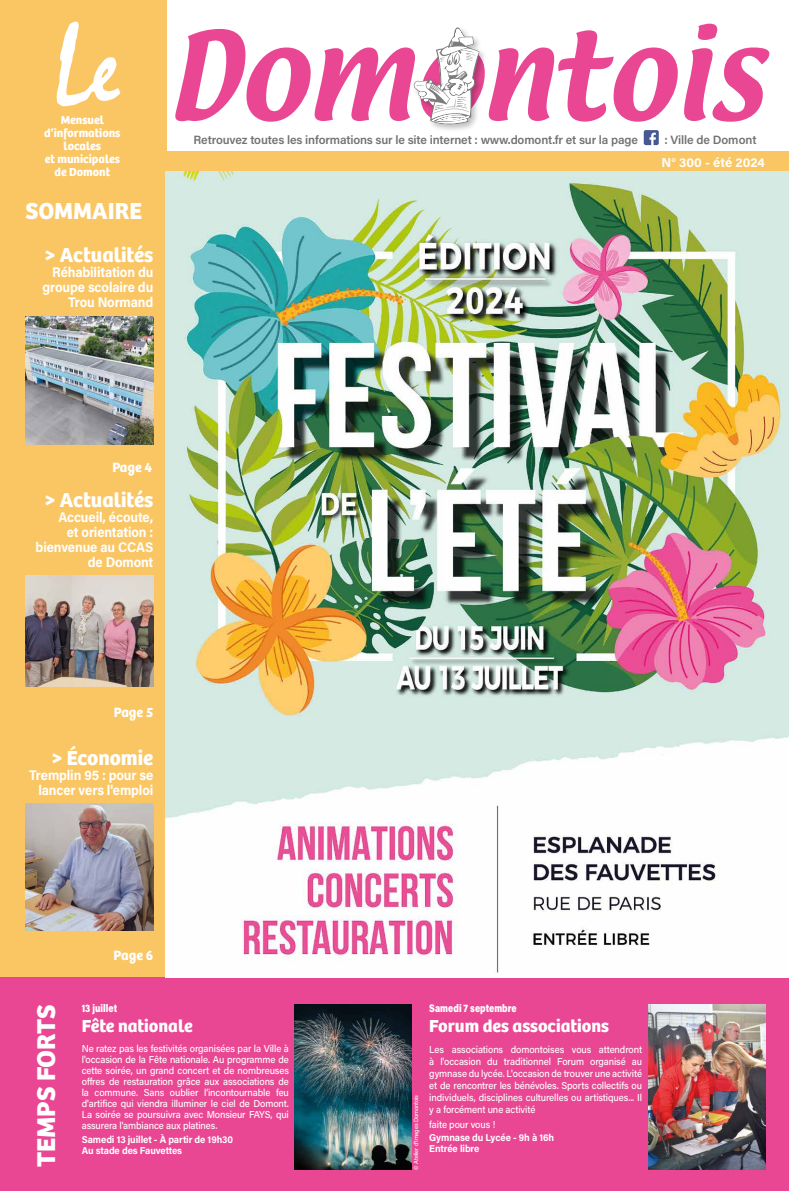
<style>
.page{position:relative;width:789px;height:1191px;background:#fff}
.page>*{position:absolute;margin:0;border:0;box-sizing:border-box;transform-origin:0 0}
.t1{font:700 26.7px "Bree";color:#fff}
.t2{font:700 24px "Bree";color:#fff}
.t3{font:700 21px "Bree";color:#fff}
.t4{font:700 18px "Bree";color:#fff}
.t5{font:700 14px/15px "Acumin Pro";letter-spacing:-.01em;color:#fff;text-align:right;scale:.93 1}
.t6{font:700 14px "Bree";color:#fff}
.t7{font:700 13px "Acumin Pro";letter-spacing:-.005em;color:#fff}
.t8{font:600 12px "Acumin Pro";letter-spacing:-.01em;color:#727372}
.t9{font:700 12px/12px "Bree";color:#fff;text-align:center}
.t10{font:900 11px "Acumin Pro";color:#fff;scale:.79 1}
.t11{font:500 10px/11px "Acumin Pro";letter-spacing:-.01em;color:#fff;text-align:justify;scale:.95 1}
.t12{font:700 10px/11px "Acumin Pro";letter-spacing:-.01em;color:#fff;scale:.95 1}
.t13{font:500 6px "Acumin Pro";letter-spacing:-.01em;color:#fff;scale:.96 1}
</style>
<div class="page">
<svg style="left:175px;top:24px;width:593px;height:98px"></svg>
<div style="left:411px;top:25px;width:76px;height:107px;background:#000;opacity:.25"></div>
<svg style="left:412px;top:27px;width:67px;height:98px"></svg>
<div style="left:0;top:0;width:166px;height:1039px;background:#fac663"></div>
<svg style="left:57px;top:22px;width:63px;height:84px"></svg>
<img style="left:26px;top:316px;width:127px;height:128px">
<img style="left:26px;top:803px;width:127px;height:128px">
<div style="left:0;top:977px;width:788px;height:214px;background:#e94793"></div>
<svg style="left:643px;top:130px;width:15px;height:15px"></svg>
<div style="left:165px;top:152px;width:623px;height:21px;background:#fac663"></div>
<img style="left:648px;top:1004px;width:116px;height:165px">
<img style="left:165px;top:171px;width:623px;height:806px">
<img style="left:294px;top:1004px;width:117px;height:165px">
<img style="left:26px;top:575px;width:127px;height:111px">
<p class="t9" style="left:44px;top:113px;width:78px">Mensuel d’informations locales<br>et municipales de Domont</p>
<h2 class="t2" style="left:26px;top:191px;width:118px">SOMMAIRE</h2>
<h3 class="t3" style="left:44px;top:238px;width:110px">&gt; Actualités</h3>
<h3 class="t5" style="left:43px;top:264px;width:120px">Réhabilitation du groupe scolaire du<br>Trou Normand</h3>
<p class="t8" style="left:193px;top:132px;width:445px">Retrouvez toutes les informations sur le site internet : www.domont.fr et sur la page</p>
<p class="t8" style="left:664px;top:132px;width:94px">: Ville de Domont</p>
<h3 class="t7" style="left:661px;top:153px;width:105px">N° 300 - été 2024</h3>
<h3 class="t6" style="left:112px;top:456px;width:42px">Page 4</h3>
<h3 class="t3" style="left:44px;top:483px;width:110px">&gt; Actualités</h3>
<h3 class="t5" style="left:36px;top:508px;width:128px">Accueil, écoute,<br>et orientation : bienvenue au CCAS de Domont</h3>
<h3 class="t6" style="left:114px;top:701px;width:41px">Page 5</h3>
<h3 class="t3" style="left:52px;top:741px;width:103px">&gt; Économie</h3>
<h3 class="t5" style="left:29px;top:766px;width:135px">Tremplin 95 : pour se lancer vers l'emploi</h3>
<h3 class="t6" style="left:113px;top:944px;width:41px">Page 6</h3>
<h1 class="t1" style="left:25px;top:1167px;width:164px;rotate:-90deg">TEMPS FORTS</h1>
<p class="t10" style="left:429px;top:1000px;width:112px">Samedi 7 septembre</p>
<p class="t10" style="left:82px;top:1000px;width:46px">13 juillet</p>
<h3 class="t4" style="left:82px;top:1011px;width:112px">Fête nationale</h3>
<p class="t11" style="left:82px;top:1042px;width:219px">Ne ratez pas les festivités organisées par la Ville à l'occasion de la Fête nationale. Au programme de cette soirée, un grand concert et de nombreuses offres de restauration grâce aux associations de la commune. Sans oublier l'incontournable feu d'artifice qui viendra illuminer le ciel de Domont.<br>La soirée se poursuivra avec Monsieur FAYS, qui assurera l'ambiance aux platines.</p>
<p class="t12" style="left:82px;top:1133px;width:161px">Samedi 13 juillet - À partir de 19h30<br>Au stade des Fauvettes</p>
<h3 class="t4" style="left:429px;top:1011px;width:181px">Forum des associations</h3>
<p class="t11" style="left:429px;top:1042px;width:225px;line-height:12px">Les associations domontoises vous attendront à l'occasion du traditionnel Forum organisé au gymnase du lycée. L'occasion de trouver une activité et de rencontrer les bénévoles. Sports collectifs ou individuels, disciplines culturelles ou artistiques... Il y a forcément une activité</p>
<p class="t11" style="left:429px;top:1118px;width:71px">faite pour vous !</p>
<p class="t12" style="left:429px;top:1132px;width:133px">Gymnase du Lycée - 9h à 16h<br>Entrée libre</p>
<p class="t13" style="left:411px;top:1169px;width:79px;rotate:-90deg">© Atelier d'Images Domontois</p>
</div>
